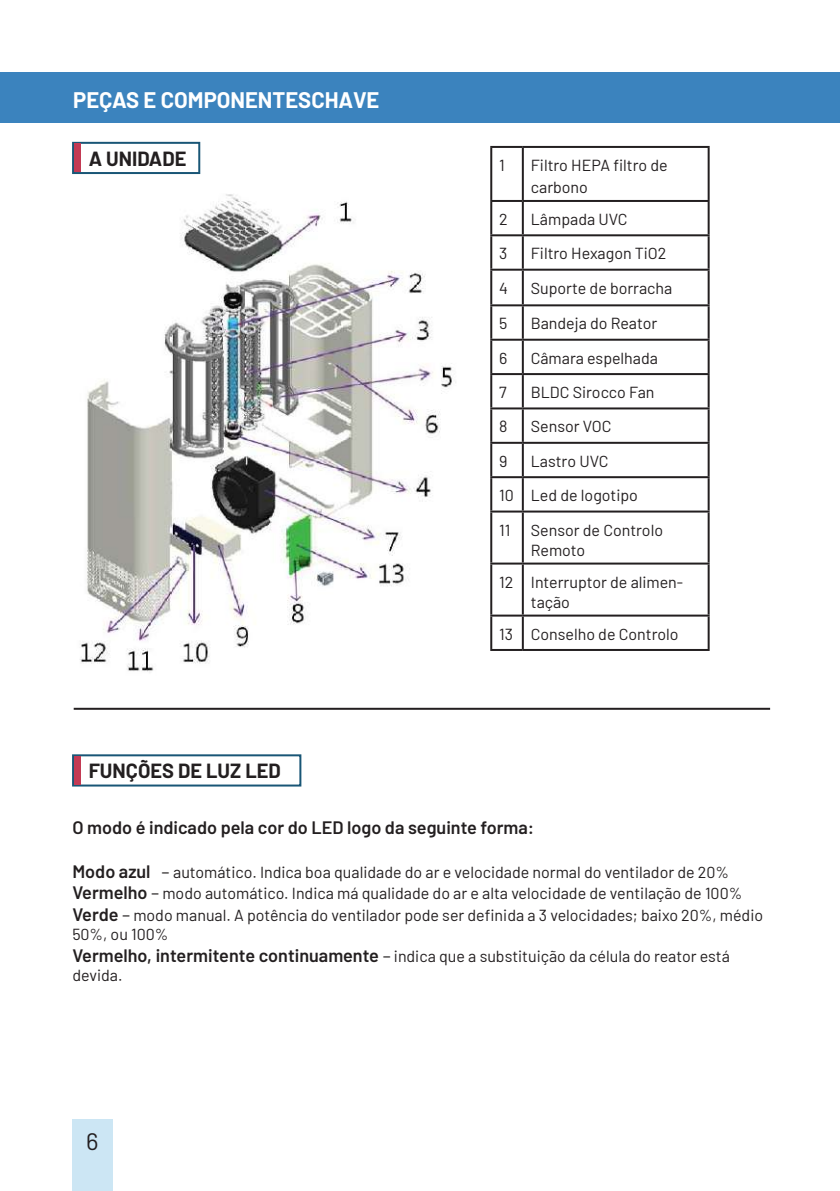
<style>
.page{position:relative;width:840px;height:1191px;background:#fff}
.page>*{position:absolute;margin:0;border:0;box-sizing:border-box;transform-origin:0 0}
.t1{font:24px "Barlow";color:#231f20}
.t2{font:700 22px "Barlow";color:#fff}
.t3{font:700 20px "Barlow";color:#231f20}
.t4{font:600 18px "Barlow";color:#231f20}
.t5{font:16px/21.6px "Barlow";color:#231f20}
.s1{font-weight:600;font-size:18px}
.s2{font-size:18px}
</style>
<div class="page">
<div style="left:72px;top:1119px;width:41px;height:72px;background:#cce6f4"></div>
<div style="left:72px;top:754px;width:229px;height:32px;border:2px solid #195676"></div>
<div style="left:0;top:72px;width:839px;height:51px;background:#3b83be"></div>
<div style="left:72px;top:142px;width:128px;height:32px;border:2px solid #195676"></div>
<div style="left:74px;top:144px;width:6px;height:28px;background:#c33a54"></div>
<div style="left:74px;top:756px;width:6px;height:28px;background:#c33a54"></div>
<img style="left:80px;top:194px;width:376px;height:479px">
<hr style="left:490px;top:146px;width:32px;height:2px;background:#231f20">
<hr style="left:490px;top:148px;width:2px;height:52px;background:#231f20">
<hr style="left:522px;top:146px;width:187px;height:2px;background:#231f20">
<hr style="left:521px;top:148px;width:2px;height:52px;background:#231f20">
<hr style="left:707px;top:148px;width:2px;height:52px;background:#231f20">
<hr style="left:490px;top:200px;width:32px;height:2px;background:#231f20">
<hr style="left:490px;top:202px;width:2px;height:32px;background:#231f20">
<hr style="left:522px;top:200px;width:187px;height:2px;background:#231f20">
<hr style="left:521px;top:202px;width:2px;height:32px;background:#231f20">
<hr style="left:707px;top:202px;width:2px;height:32px;background:#231f20">
<hr style="left:490px;top:234px;width:32px;height:2px;background:#231f20">
<hr style="left:490px;top:236px;width:2px;height:33px;background:#231f20">
<hr style="left:522px;top:234px;width:187px;height:2px;background:#231f20">
<hr style="left:521px;top:236px;width:2px;height:33px;background:#231f20">
<hr style="left:707px;top:236px;width:2px;height:33px;background:#231f20">
<hr style="left:490px;top:269px;width:32px;height:2px;background:#231f20">
<hr style="left:490px;top:271px;width:2px;height:33px;background:#231f20">
<hr style="left:522px;top:269px;width:187px;height:2px;background:#231f20">
<hr style="left:521px;top:271px;width:2px;height:33px;background:#231f20">
<hr style="left:707px;top:271px;width:2px;height:33px;background:#231f20">
<hr style="left:490px;top:304px;width:32px;height:2px;background:#231f20">
<hr style="left:490px;top:306px;width:2px;height:33px;background:#231f20">
<hr style="left:522px;top:304px;width:187px;height:2px;background:#231f20">
<hr style="left:521px;top:306px;width:2px;height:33px;background:#231f20">
<hr style="left:707px;top:306px;width:2px;height:33px;background:#231f20">
<hr style="left:490px;top:339px;width:32px;height:2px;background:#231f20">
<hr style="left:490px;top:341px;width:2px;height:32px;background:#231f20">
<hr style="left:522px;top:339px;width:187px;height:2px;background:#231f20">
<hr style="left:521px;top:341px;width:2px;height:32px;background:#231f20">
<hr style="left:707px;top:341px;width:2px;height:32px;background:#231f20">
<hr style="left:490px;top:373px;width:32px;height:2px;background:#231f20">
<hr style="left:490px;top:375px;width:2px;height:32px;background:#231f20">
<hr style="left:522px;top:373px;width:187px;height:2px;background:#231f20">
<hr style="left:521px;top:375px;width:2px;height:32px;background:#231f20">
<hr style="left:707px;top:375px;width:2px;height:32px;background:#231f20">
<hr style="left:490px;top:407px;width:32px;height:2px;background:#231f20">
<hr style="left:490px;top:409px;width:2px;height:33px;background:#231f20">
<hr style="left:522px;top:407px;width:187px;height:2px;background:#231f20">
<hr style="left:521px;top:409px;width:2px;height:33px;background:#231f20">
<hr style="left:707px;top:409px;width:2px;height:33px;background:#231f20">
<hr style="left:490px;top:442px;width:32px;height:2px;background:#231f20">
<hr style="left:490px;top:444px;width:2px;height:32px;background:#231f20">
<hr style="left:522px;top:442px;width:187px;height:2px;background:#231f20">
<hr style="left:521px;top:444px;width:2px;height:32px;background:#231f20">
<hr style="left:707px;top:444px;width:2px;height:32px;background:#231f20">
<hr style="left:490px;top:476px;width:32px;height:2px;background:#231f20">
<hr style="left:490px;top:478px;width:2px;height:32px;background:#231f20">
<hr style="left:522px;top:476px;width:187px;height:2px;background:#231f20">
<hr style="left:521px;top:478px;width:2px;height:32px;background:#231f20">
<hr style="left:707px;top:478px;width:2px;height:32px;background:#231f20">
<hr style="left:490px;top:510px;width:32px;height:2px;background:#231f20">
<hr style="left:490px;top:512px;width:2px;height:50px;background:#231f20">
<hr style="left:522px;top:510px;width:187px;height:2px;background:#231f20">
<hr style="left:521px;top:512px;width:2px;height:50px;background:#231f20">
<hr style="left:707px;top:512px;width:2px;height:50px;background:#231f20">
<hr style="left:490px;top:562px;width:32px;height:2px;background:#231f20">
<hr style="left:490px;top:564px;width:2px;height:50px;background:#231f20">
<hr style="left:522px;top:562px;width:187px;height:2px;background:#231f20">
<hr style="left:521px;top:564px;width:2px;height:50px;background:#231f20">
<hr style="left:707px;top:564px;width:2px;height:50px;background:#231f20">
<hr style="left:490px;top:614px;width:32px;height:2px;background:#231f20">
<hr style="left:490px;top:616px;width:2px;height:33px;background:#231f20">
<hr style="left:522px;top:614px;width:187px;height:2px;background:#231f20">
<hr style="left:521px;top:616px;width:2px;height:33px;background:#231f20">
<hr style="left:707px;top:616px;width:2px;height:33px;background:#231f20">
<hr style="left:490px;top:649px;width:32px;height:2px;background:#231f20">
<hr style="left:522px;top:649px;width:187px;height:2px;background:#231f20">
<hr style="left:74px;top:708px;width:695px;height:2px;background:#231f20">
<h2 class="t2" style="left:73px;top:84px;width:307px">PEÇAS E COMPONENTESCHAVE</h2>
<p class="t3" style="left:89px;top:144px;width:99px">A UNIDADE</p>
<p class="t3" style="left:89px;top:756px;width:193px">FUNÇÕES DE LUZ LED</p>
<p class="t5" style="left:499px;top:153px;width:7px">1</p>
<p class="t5" style="left:530px;top:153px;width:138px">Filtro HEPA filtro de carbono</p>
<p class="t5" style="left:499px;top:207px;width:10px">2</p>
<p class="t5" style="left:530px;top:207px;width:98px">Lâmpada UVC</p>
<p class="t5" style="left:499px;top:241px;width:10px">3</p>
<p class="t5" style="left:530px;top:241px;width:137px">Filtro Hexagon TiO2</p>
<p class="t5" style="left:499px;top:276px;width:10px">4</p>
<p class="t5" style="left:530px;top:276px;width:143px">Suporte de borracha</p>
<p class="t5" style="left:499px;top:311px;width:10px">5</p>
<p class="t5" style="left:530px;top:311px;width:128px">Bandeja do Reator</p>
<p class="t5" style="left:499px;top:346px;width:10px">6</p>
<p class="t5" style="left:530px;top:346px;width:129px">Câmara espelhada</p>
<p class="t5" style="left:499px;top:380px;width:9px">7</p>
<p class="t5" style="left:530px;top:380px;width:125px">BLDC Sirocco Fan</p>
<p class="t5" style="left:499px;top:415px;width:10px">8</p>
<p class="t5" style="left:530px;top:415px;width:82px">Sensor VOC</p>
<p class="t5" style="left:499px;top:449px;width:10px">9</p>
<p class="t5" style="left:499px;top:442px;width:140px;line-height:34.4px;text-indent:32px">Lastro UVC<br>10 Led de logotipo<br>11</p>
<p class="t5" style="left:530px;top:518px;width:134px;line-height:20px">Sensor de Controlo<br>Remoto</p>
<p class="t5" style="left:530px;top:570px;width:154px;line-height:20px;text-indent:-32px">12 Interruptor de alimen&shy;tação</p>
<p class="t5" style="left:499px;top:622px;width:181px">13 Conselho de Controlo</p>
<p class="t4" style="left:72px;top:814px;width:463px">O modo é indicado pela cor do LED logo da seguinte forma:</p>
<p class="t5" style="left:72px;top:860px;width:692px"><span class="s1">Modo azul</span> <span class="s2">–</span> automático. Indica boa qualidade do ar e velocidade normal do ventilador de 20%<br><span class="s1">Vermelho</span> <span class="s2">–</span> modo automático. Indica má qualidade do ar e alta velocidade de ventilação de 100%<br><span class="s1">Verde</span> <span class="s2">–</span> modo manual. A potência do ventilador pode ser definida a 3 velocidades; baixo 20%, médio</p>
<p class="t5" style="left:72px;top:922px;width:658px">50%, ou 100%<br><span class="s1">Vermelho, intermitente continuamente</span> <span class="s2">–</span> indica que a substituição da célula do reator está</p>
<p class="t5" style="left:72px;top:963px;width:52px">devida.</p>
<h1 class="t1" style="left:86px;top:1124px;width:14px">6</h1>
</div>
